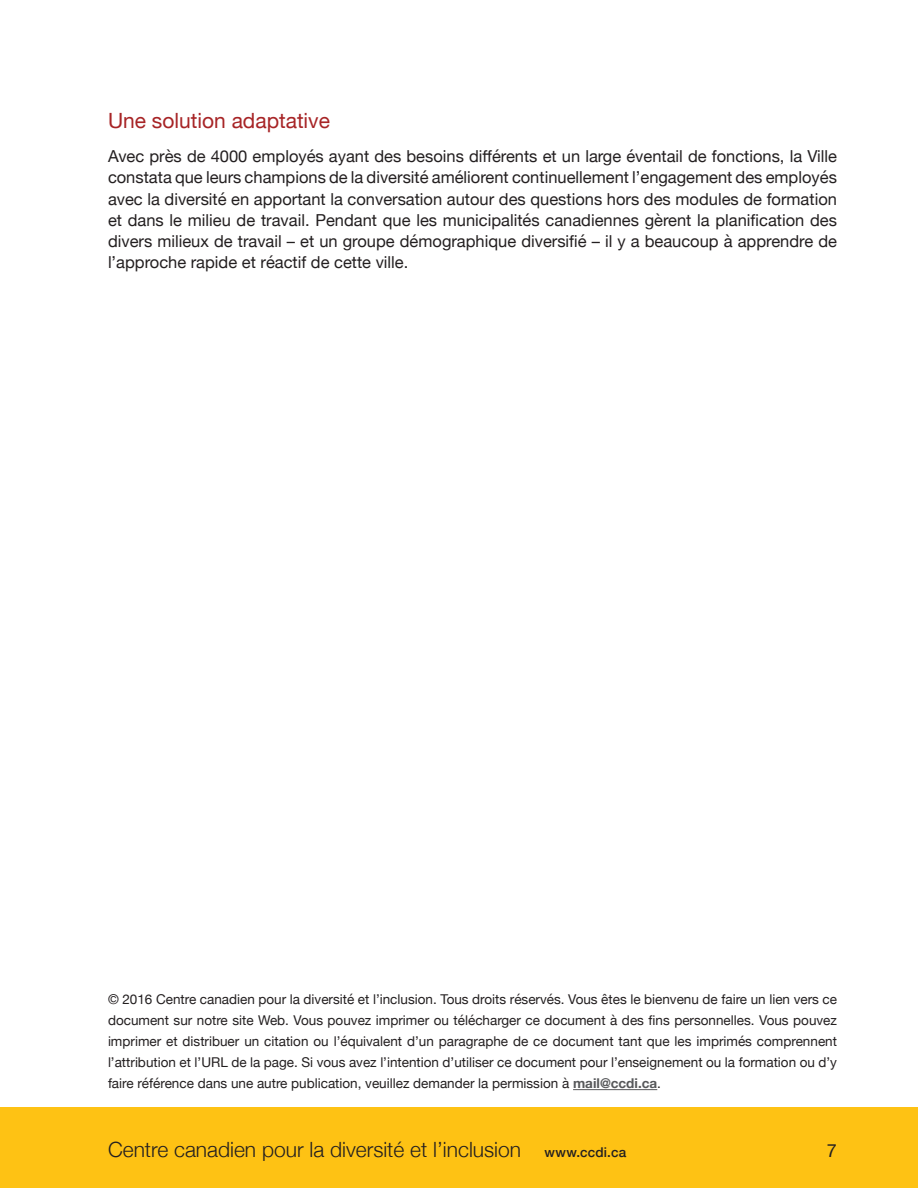
<style>
.page{position:relative;width:918px;height:1188px;background:#fff}
.page>*{position:absolute;margin:0;border:0;box-sizing:border-box;transform-origin:0 0}
.t1{font:300 21px "Helvetica Neue";color:#231f20}
.Text{font:21px "Helvetica Neue";color:#a72426}
.t2{font:18px "Helvetica Neue";color:#231f20}
.Text-2{font:16.5px/21px "Helvetica Neue";color:#231f20;text-align:justify}
.Text-3{font:13.5px/21px "Helvetica Neue";color:#231f20;text-align:justify}
.s1{font-weight:700;color:#57585a}
.s2{font-weight:500;font-size:13.5px}
</style>
<div class="page">
<div style="left:0;top:1107px;width:918px;height:81px;background:#fec214"></div>
<hr style="left:573px;top:1089px;width:84px;height:1px;background:#57585a">
<p class="Text" style="left:108px;top:105px;width:224px">Une solution adaptative</p>
<p class="Text-2" style="left:108px;top:147px;width:731px">Avec près de 4000 employés ayant des besoins différents et un large éventail de fonctions, la Ville constata que leurs champions de la diversité améliorent continuellement l’engagement des employés avec la diversité en apportant la conversation autour des questions hors des modules de formation et dans le milieu de travail. Pendant que les municipalités canadiennes gèrent la planification des divers milieux de travail – et un groupe démographique diversifié – il y a beaucoup à apprendre de l’approche rapide et réactif de cette ville.</p>
<p class="Text-3" style="left:108px;top:990px;width:731px">© 2016 Centre canadien pour la diversité et l’inclusion. Tous droits réservés. Vous êtes le bienvenu de faire un lien vers ce document sur notre site Web. Vous pouvez imprimer ou télécharger ce document à des fins personnelles. Vous pouvez imprimer et distribuer un citation ou l’équivalent d’un paragraphe de ce document tant que les imprimés comprennent l’attribution et l’URL de la page. Si vous avez l’intention d’utiliser ce document pour l’enseignement ou la formation ou d’y faire référence dans une autre publication, veuillez demander la permission à <span class="s1">mail@ccdi.ca</span>.</p>
<p class="t1" style="left:108px;top:1133px;width:520px">Centre canadien pour la diversité et l’inclusion <span class="s2">www.ccdi.ca</span></p>
<p class="t2" style="left:827px;top:1137px;width:12px">7</p>
</div>
